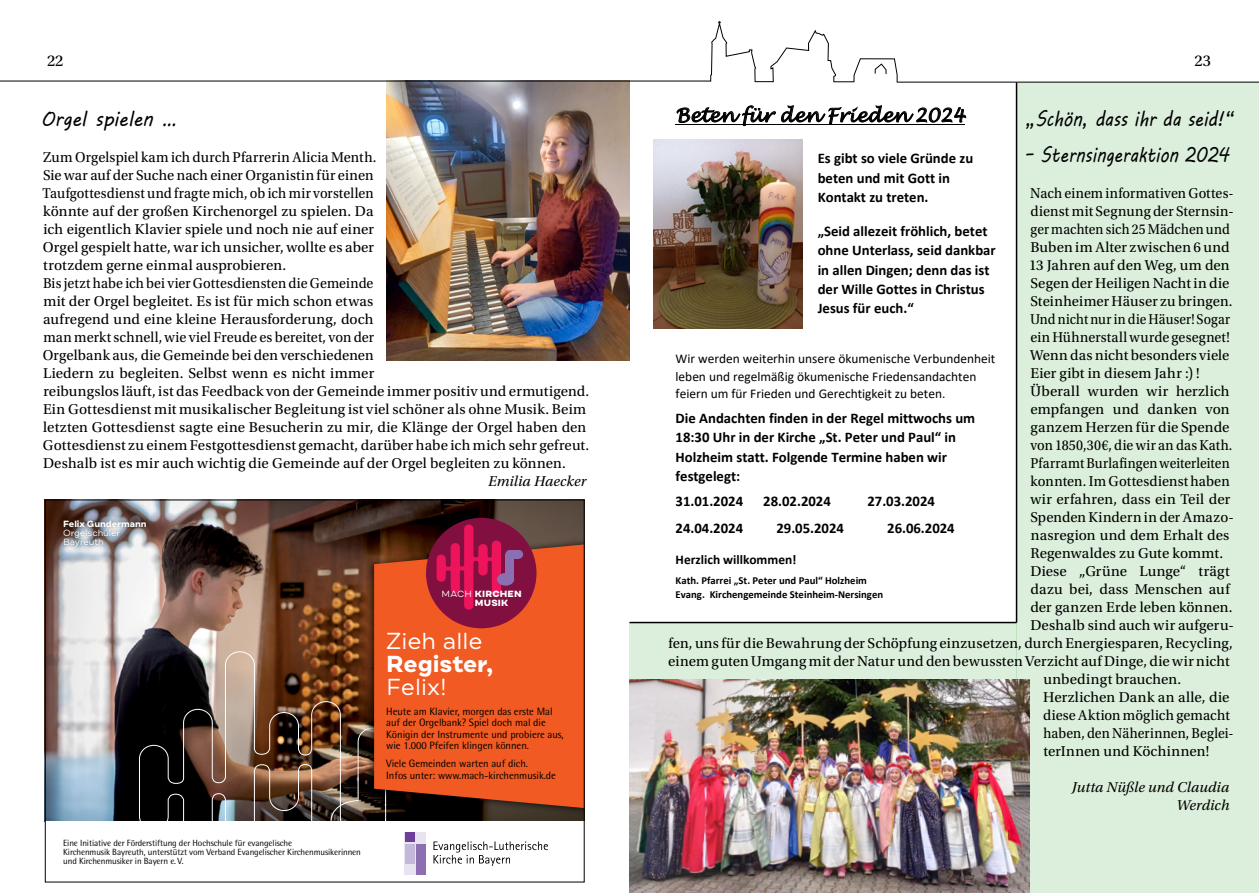
<style>
.page{position:relative;width:1259px;height:893px;background:#fff}
.page>*{position:absolute;margin:0;border:0;box-sizing:border-box;transform-origin:0 0}
.t1{font:23.1px/23.1px "Draft A";color:#fff}
.KontaktNEW_Headline{font:21px "MV Boli";color:#000;scale:.84 1}
.KontaktNEW_Headline-2{font:21px "MV Boli";color:#000;scale:.81 1}
.KontaktNEW_Headline-3{font:21px "MV Boli";color:#000;scale:.9 1}
.t2{font:italic 18.75px "Lucida Handwriting";color:#000}
.t3{font:16.5px "Utopia Std";color:#000}
.KontaktNEW_Basis{font:15px/18px "Utopia Std";letter-spacing:.01em;color:#000}
.KontaktNEW_Basis-2{font:15px/18px "Utopia Std";letter-spacing:.01em;color:#000;scale:.94 1}
.KontaktNEW_Basis-3{font:15px/18px "Utopia Std";letter-spacing:.01em;color:#000;scale:.96 1}
.KontaktNEW_Basis-4{font:15px/18px "Utopia Std";letter-spacing:.01em;color:#000;text-align:justify;scale:.91 1}
.KontaktNEW_Autor{font:italic 15px/18px "Utopia Std";letter-spacing:.005em;color:#000;text-align:right}
.t4{font:700 14.7px/19.4px "Calibri";color:#000}
.t5{font:13.35px/17.5px "Calibri";color:#000}
.t6{font:700 13.35px "Calibri";color:#000}
.t7{font:10.65px/11.6px "Rotis Semi Sans";letter-spacing:-.005em;color:#000}
.t8{font:700 10.65px/14.1px "Calibri";color:#000}
.t9{font:9px/9px "Rotis Semi Sans";letter-spacing:-.01em;color:#000}
.t10{font:9px/9px "Draft A";letter-spacing:-.01em;color:#fff}
.t11{font:800 9px/9.6px "Draft A";letter-spacing:.025em;color:#fff}
.s1{font-weight:700}
.s2{font-weight:400}
</style>
<div class="page">
<div style="left:1016px;top:82px;width:243px;height:811px;background:#dbefdc"></div>
<div style="left:629px;top:622px;width:387px;height:271px;background:#dbefdc"></div>
<img style="left:387px;top:82px;width:242px;height:278px">
<img style="left:47px;top:502px;width:535px;height:319px">
<img style="left:139px;top:651px;width:202px;height:170px">
<img style="left:330px;top:727px;width:84px;height:94px">
<div style="left:405px;top:833px;width:21px;height:42px;background:#e8e3f1"></div>
<div style="left:416px;top:844px;width:10px;height:31px;background:#8c6fb1"></div>
<div style="left:405px;top:844px;width:9px;height:19px;background:#c5b7d9"></div>
<div style="left:405px;top:833px;width:9px;height:9px;background:#6c3f98"></div>
<svg style="left:433px;top:841px;width:115px;height:25px"></svg>
<div style="left:364px;top:536px;width:220px;height:280px;background:#000;opacity:.75"></div>
<svg style="left:374px;top:544px;width:208px;height:264px;background:#e35520"></svg>
<div style="left:426px;top:518px;width:110px;height:110px;background:#811040;border-radius:50%"></div>
<svg style="left:436px;top:524px;width:65px;height:86px"></svg>
<div style="left:505px;top:554px;width:9px;height:25px;background:#8c6fb1"></div>
<div style="left:505px;top:550px;width:9px;height:9px;background:#8c6fb1;border-radius:50%"></div>
<div style="left:510px;top:550px;width:9px;height:9px;background:#8c6fb1"></div>
<div style="left:514px;top:550px;width:9px;height:9px;background:#8c6fb1;border-radius:50%"></div>
<div style="left:497px;top:573px;width:17px;height:13px;background:#8c6fb1;border-radius:50%"></div>
<div style="left:60px;top:516px;width:90px;height:34px;background:#000;opacity:.55"></div>
<img style="left:629px;top:679px;width:401px;height:214px">
<hr style="left:675px;top:124px;width:290px;height:1px;background:#000">
<img style="left:654px;top:139px;width:148px;height:189px">
<hr style="left:1015px;top:82px;width:2px;height:540px;background:#000">
<hr style="left:629px;top:622px;width:387px;height:1px;background:#000">
<hr style="left:0;top:81px;width:711px;height:1px;background:#000">
<svg style="left:710px;top:21px;width:188px;height:61px"></svg>
<hr style="left:896px;top:82px;width:363px;height:1px;background:#000">
<p class="t3" style="left:47px;top:52px;width:18px">22</p>
<p class="t3" style="left:1194px;top:52px;width:18px">23</p>
<p class="KontaktNEW_Headline-3" style="left:41px;top:104px;width:152px">Orgel spielen …</p>
<p class="KontaktNEW_Basis-3" style="left:43px;top:148px;width:349px">Zum Orgelspiel kam ich durch Pfarrerin Alicia Menth.<br>Sie war auf der Suche nach einer Organistin für einen Taufgottesdienst und fragte mich, ob ich mir vorstellen könnte auf der großen Kirchenorgel zu spielen. Da ich eigentlich Klavier spiele und noch nie auf einer Orgel gespielt hatte, war ich unsicher, wollte es aber trotzdem gerne einmal ausprobieren.</p>
<p class="KontaktNEW_Basis-2" style="left:43px;top:274px;width:583px">Bis jetzt habe ich bei vier Gottesdiensten die Gemeinde<br>mit der Orgel begleitet. Es ist für mich schon etwas<br>aufregend und eine kleine Herausforderung, doch<br>man merkt schnell, wie viel Freude es bereitet, von der<br>Orgelbank aus, die Gemeinde bei den verschiedenen<br>Liedern zu begleiten. Selbst wenn es nicht immer<br>reibungslos läuft, ist das Feedback von der Gemeinde immer positiv und ermutigend.</p>
<p class="KontaktNEW_Basis" style="left:43px;top:400px;width:548px">Ein Gottesdienst mit musikalischer Begleitung ist viel schöner als ohne Musik. Beim letzten Gottesdienst sagte eine Besucherin zu mir, die Klänge der Orgel haben den Gottesdienst zu einem Festgottesdienst gemacht, darüber habe ich mich sehr gefreut.<br>Deshalb ist es mir auch wichtig die Gemeinde auf der Orgel begleiten zu können.</p>
<p class="KontaktNEW_Autor" style="left:488px;top:472px;width:100px">Emilia Haecker</p>
<p class="t10" style="left:63px;top:520px;width:85px"><span class="s1">Felix Gundermann<br></span>Orgelschüler<br>Bayreuth</p>
<p class="t9" style="left:63px;top:838px;width:299px">Eine Initiative der Förderstiftung der Hochschule für evangelische<br>Kirchenmusik Bayreuth, unterstützt vom Verband Evangelischer Kirchenmusikerinnen und Kirchenmusiker in Bayern e. V.</p>
<p class="t11" style="left:475px;top:589px;width:48px;text-indent:-33px"><span class="s2">MACH</span> KIRCHEN<br>MUSIK</p>
<p class="t1" style="left:386px;top:632px;width:109px">Zieh alle<br><span class="s1">Register,<br></span>Felix!</p>
<p class="t7" style="left:386px;top:705px;width:179px">Heute am Klavier, morgen das erste Mal auf der Orgelbank? Spiel doch mal die Königin der Instrumente und probiere aus, wie 1.000 Pfeifen klingen können.</p>
<p class="t7" style="left:386px;top:758px;width:171px">Viele Gemeinden warten auf dich.<br>Infos unter: www.mach-kirchenmusik.de</p>
<p class="t2" style="left:675px;top:104px;width:291px">Beten für den Frieden 2024</p>
<p class="t4" style="left:817px;top:149px;width:157px">Es gibt so viele Gründe zu beten und mit Gott in<br>Kontakt zu treten.</p>
<p class="t4" style="left:817px;top:221px;width:180px">„Seid allezeit fröhlich, betet ohne Unterlass, seid dankbar in allen Dingen; denn das ist der Wille Gottes in Christus<br>Jesus für euch.“</p>
<p class="KontaktNEW_Headline" style="left:1025px;top:104px;width:250px">„Schön, dass ihr da seid!“</p>
<p class="KontaktNEW_Headline-2" style="left:1024px;top:140px;width:254px">– Sternsingeraktion 2024</p>
<p class="KontaktNEW_Basis-2" style="left:1029px;top:184px;width:219px">Nach einem informativen Gottes&shy;dienst mit Segnung der Sternsin&shy;ger machten sich 25 Mädchen und<br>Buben im Alter zwischen 6 und<br>13 Jahren auf den Weg, um den<br>Segen der Heiligen Nacht in die<br>Steinheimer Häuser zu bringen.</p>
<p class="KontaktNEW_Basis-4" style="left:1030px;top:310px;width:222px">Und nicht nur in die Häuser! Sogar ein Hühnerstall wurde gesegnet!<br>Wenn das nicht besonders viele Eier gibt in diesem Jahr :) !</p>
<p class="KontaktNEW_Basis" style="left:1030px;top:382px;width:205px">Überall wurden wir herzlich empfangen und danken von ganzem Herzen für die Spende von 1850,30€, die wir an das Kath.<br>Pfarramt Burlafingen weiterleiten konnten. Im Gottesdienst haben wir erfahren, dass ein Teil der<br>Spenden Kindern in der Amazo&shy;nasregion und dem Erhalt des<br>Regenwaldes zu Gute kommt.</p>
<p class="KontaktNEW_Basis" style="left:1030px;top:562px;width:205px">Diese „Grüne Lunge“ trägt dazu bei, dass Menschen auf der ganzen Erde leben können.<br>Deshalb sind auch wir aufgeru-</p>
<p class="t5" style="left:675px;top:350px;width:321px">Wir werden weiterhin unsere ökumenische Verbundenheit leben und regelmäßig ökumenische Friedensandachten feiern um für Frieden und Gerechtigkeit zu beten.</p>
<p class="t4" style="left:675px;top:408px;width:301px">Die Andachten finden in der Regel mittwochs um 18:30 Uhr in der Kirche „St. Peter und Paul“ in Holzheim statt. Folgende Termine haben wir festgelegt:</p>
<p class="t4" style="left:675px;top:491px;width:69px">31.01.2024</p>
<p class="t4" style="left:763px;top:491px;width:69px">28.02.2024</p>
<p class="t4" style="left:867px;top:491px;width:69px">27.03.2024</p>
<p class="t4" style="left:675px;top:518px;width:69px">24.04.2024</p>
<p class="t4" style="left:776px;top:518px;width:69px">29.05.2024</p>
<p class="t4" style="left:887px;top:518px;width:69px">26.06.2024</p>
<p class="t6" style="left:675px;top:550px;width:123px">Herzlich willkommen!</p>
<p class="t8" style="left:675px;top:573px;width:209px">Kath. Pfarrei „St. Peter und Paul“ Holzheim<br>Evang. Kirchengemeinde Steinheim-Nersingen</p>
<p class="KontaktNEW_Basis" style="left:668px;top:634px;width:566px">fen, uns für die Bewahrung der Schöpfung einzusetzen, durch Energiesparen, Recycling,</p>
<p class="KontaktNEW_Basis" style="left:668px;top:652px;width:563px">einem guten Umgang mit der Natur und den bewussten Verzicht auf Dinge, die wir nicht</p>
<p class="KontaktNEW_Basis" style="left:1043px;top:670px;width:139px">unbedingt brauchen.</p>
<p class="KontaktNEW_Basis" style="left:1043px;top:688px;width:192px">Herzlichen Dank an alle, die diese Aktion möglich gemacht haben, den Näherinnen, Beglei&shy;terInnen und Köchinnen!</p>
<p class="KontaktNEW_Autor" style="left:1072px;top:778px;width:159px">Jutta Nüßle und Claudia<br>Werdich</p>
</div>
